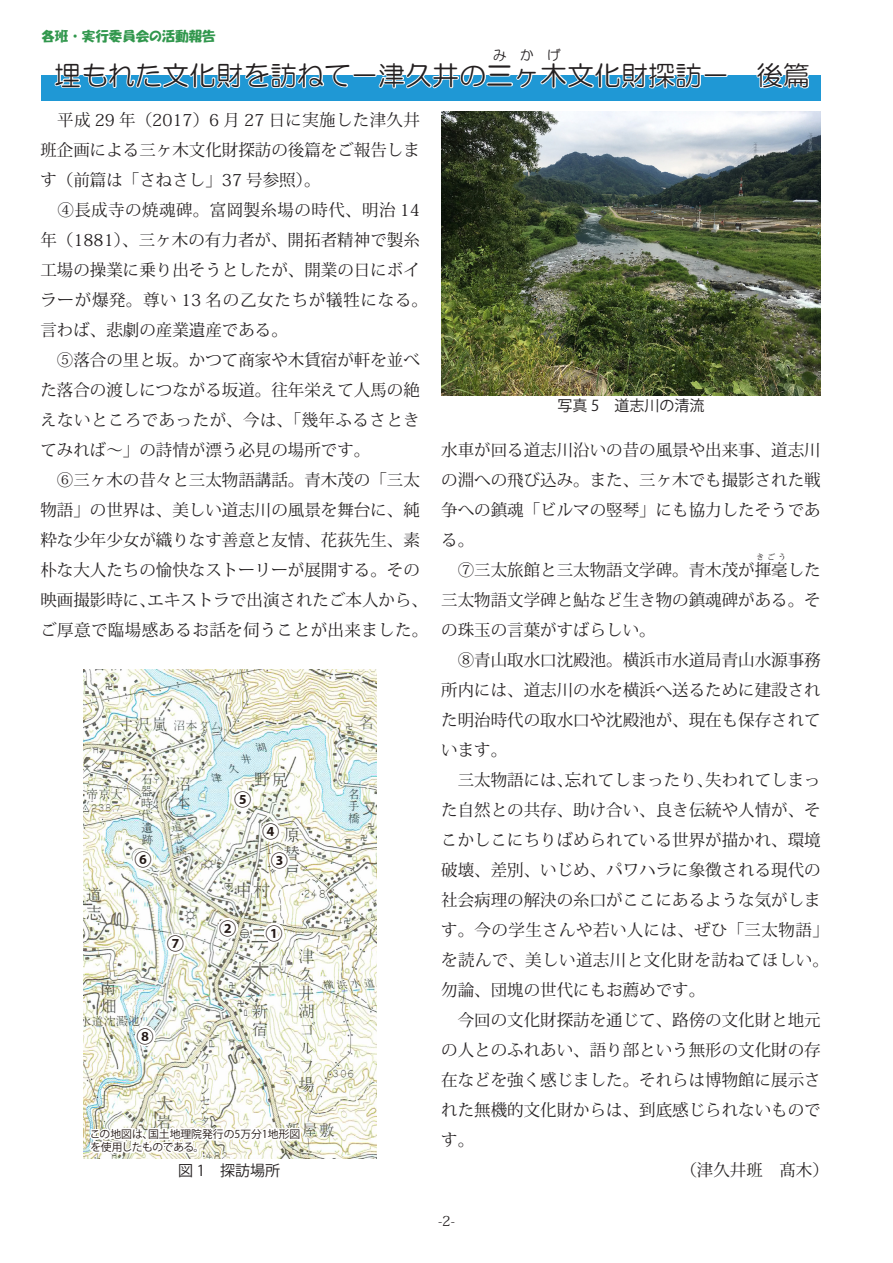
<style>
.page{position:relative;width:893px;height:1263px;background:#fff}
.page>*{position:absolute;margin:0;border:0;box-sizing:border-box;transform-origin:0 0}
.t1{font:27px "HG Maru Gothic MPRO";color:#231f20}
.t2{font:700 17.25px "Koz Go Pr 6 N";color:#000}
.t3{font:16.5px/30px "Koz Min Pro";color:#231f20;text-align:justify}
.t4{font:15px "Koz Go Pro";color:#231f20}
.t5{font:13.8px "Koz Min Pro";color:#231f20}
.t6{font:13.5px "HGP Soei Kakupoptai";color:#31974d}
.t7{font:13.5px "HG Maru Gothic MPRO";color:#231f20}
.t8{font:10.8px/12.9px "Koz Go Pro";color:#000}
.t9{font:8.25px "Koz Min Pro";color:#231f20}
</style>
<div class="page">
<div style="left:41px;top:75px;width:780px;height:25px;background:#1f98d5"></div>
<svg style="left:54px;top:75px;width:294px;height:14px"></svg>
<div style="left:353px;top:73px;width:24px;height:4px;border:2px solid #fff"></div>
<div style="left:489px;top:73px;width:21px;height:4px;border:2px solid #fff"></div>
<div style="left:487px;top:82px;width:26px;height:4px;border:2px solid #fff"></div>
<div style="left:488px;top:64px;width:24px;height:4px;border:2px solid #fff"></div>
<svg style="left:378px;top:64px;width:130px;height:25px"></svg>
<svg style="left:516px;top:75px;width:187px;height:26px"></svg>
<div style="left:704px;top:73px;width:24px;height:4px;border:2px solid #fff"></div>
<svg style="left:756px;top:75px;width:53px;height:14px"></svg>
<img style="left:83px;top:669px;width:294px;height:489px">
<svg style="left:262px;top:920px;width:25px;height:25px"></svg>
<svg style="left:215px;top:916px;width:25px;height:24px"></svg>
<svg style="left:230px;top:787px;width:62px;height:86px"></svg>
<svg style="left:131px;top:847px;width:25px;height:25px"></svg>
<svg style="left:163px;top:931px;width:25px;height:25px"></svg>
<img style="left:87px;top:1017px;width:215px;height:140px">
<img style="left:441px;top:111px;width:380px;height:285px">
<p class="t6" style="left:41px;top:30px;width:176px">各班・実行委員会の活動報告</p>
<p class="t7" style="left:493px;top:48px;width:69px">みかげ</p>
<p class="t1" style="left:54px;top:62px;width:758px">埋もれた文化財を訪ねて－津久井の三ヶ木文化財探訪－　後篇</p>
<p class="t3" style="left:40px;top:104px;width:381px">　平成 29 年（2017）6 月 27 日に実施した津久井班企画による三ヶ木文化財探訪の後篇をご報告します（前篇は「さねさし」37 号参照）。</p>
<p class="t3" style="left:40px;top:194px;width:389px;text-align:left">　④長成寺の焼魂碑。富岡製糸場の時代、明治 14年（1881）、三ヶ木の有力者が、開拓者精神で製糸工場の操業に乗り出そうとしたが、開業の日にボイラーが爆発。尊い 13 名の乙女たちが犠牲になる。言わば、悲劇の産業遺産である。</p>
<p class="t3" style="left:40px;top:344px;width:381px">　⑤落合の里と坂。かつて商家や木賃宿が軒を並べた落合の渡しにつながる坂道。往年栄えて人馬の絶えないところであったが、今は、「幾年ふるさときてみれば～」の詩情が漂う必見の場所です。</p>
<p class="t3" style="left:40px;top:464px;width:389px;text-align:left">　⑥三ヶ木の昔々と三太物語講話。青木茂の「三太物語」の世界は、美しい道志川の風景を舞台に、純粋な少年少女が織りなす善意と友情、花荻先生、素朴な大人たちの愉快なストーリーが展開する。その映画撮影時に、エキストラで出演されたご本人から、ご厚意で臨場感あるお話を伺うことが出来ました。</p>
<p class="t2" style="left:134px;top:850px;width:19px">⑥</p>
<p class="t2" style="left:167px;top:934px;width:19px">⑦</p>
<p class="t2" style="left:137px;top:1026px;width:19px">⑧</p>
<p class="t2" style="left:234px;top:790px;width:19px">⑤</p>
<p class="t2" style="left:262px;top:822px;width:19px">④</p>
<p class="t2" style="left:271px;top:851px;width:19px">③</p>
<p class="t2" style="left:219px;top:919px;width:19px">②</p>
<p class="t2" style="left:266px;top:923px;width:19px">①</p>
<p class="t8" style="left:90px;top:1128px;width:212px">この地図は、国土地理院発行の5万分1地形図を使用したものである。</p>
<p class="t4" style="left:178px;top:1161px;width:104px">図 1　探訪場所</p>
<p class="t4" style="left:557px;top:396px;width:149px">写真 5　道志川の清流</p>
<p class="t3" style="left:441px;top:434px;width:381px">水車が回る道志川沿いの昔の風景や出来事、道志川の淵への飛び込み。また、三ヶ木でも撮影された戦争への鎮魂「ビルマの竪琴」にも協力したそうである。</p>
<p class="t3" style="left:441px;top:554px;width:381px">　⑦三太旅館と三太物語文学碑。青木茂が揮毫した</p>
<p class="t9" style="left:756px;top:551px;width:32px">きごう</p>
<p class="t3" style="left:441px;top:584px;width:381px">三太物語文学碑と鮎など生き物の鎮魂碑がある。その珠玉の言葉がすばらしい。</p>
<p class="t3" style="left:441px;top:644px;width:381px">　⑧青山取水口沈殿池。横浜市水道局青山水源事務所内には、道志川の水を横浜へ送るために建設された明治時代の取水口や沈殿池が、現在も保存されています。</p>
<p class="t3" style="left:441px;top:764px;width:389px;text-align:left">　三太物語には、忘れてしまったり、失われてしまった自然との共存、助け合い、良き伝統や人情が、そこかしこにちりばめられている世界が描かれ、環境破壊、差別、いじめ、パワハラに象徴される現代の社会病理の解決の糸口がここにあるような気がします。今の学生さんや若い人には、ぜひ「三太物語」を読んで、美しい道志川と文化財を訪ねてほしい。勿論、団塊の世代にもお薦めです。</p>
<p class="t3" style="left:441px;top:1004px;width:381px">　今回の文化財探訪を通じて、路傍の文化財と地元の人とのふれあい、語り部という無形の文化財の存在などを強く感じました。それらは博物館に展示された無機的文化財からは、到底感じられないものです。</p>
<p class="t5" style="left:438px;top:1211px;width:18px">-2-</p>
</div>
